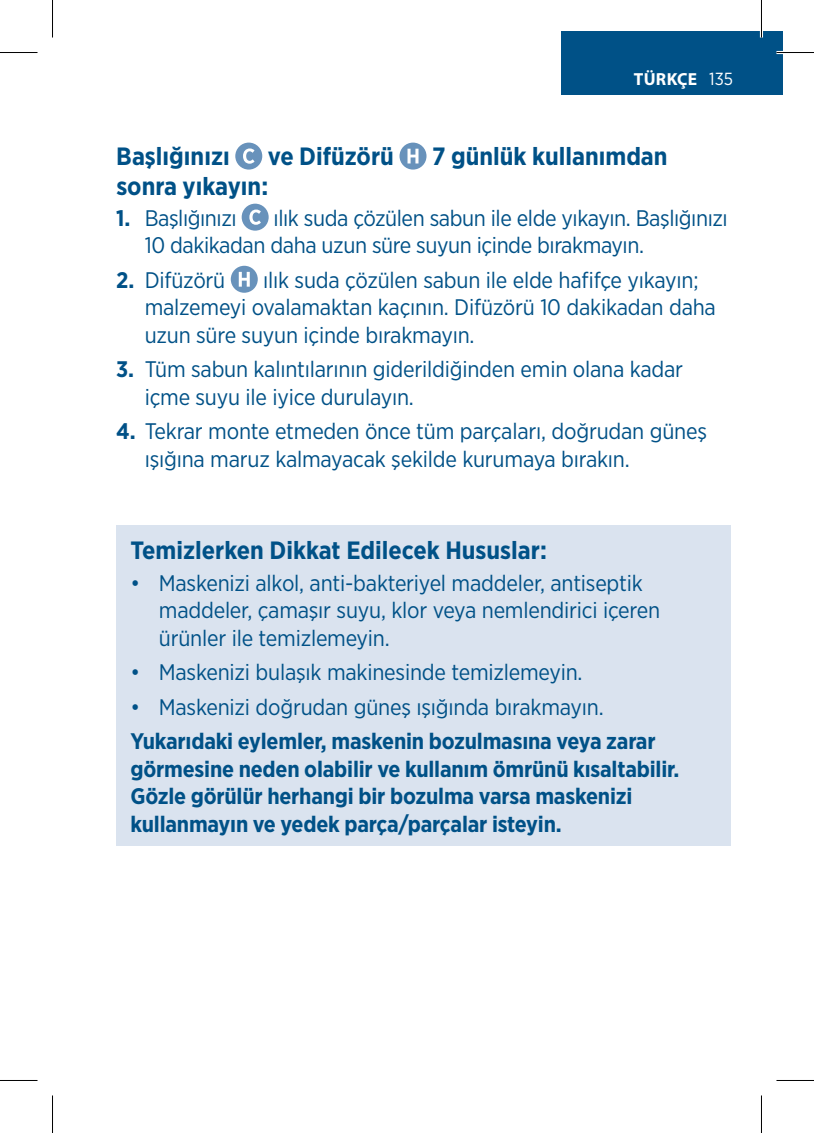
<style>
.page{position:relative;width:814px;height:1133px;background:#fff}
.page>*{position:absolute;margin:0;border:0;box-sizing:border-box;transform-origin:0 0}
.t1{font:700 25px "Gotham Narrow";color:#005187}
.t2{font:22.5px/27.5px "Gotham Narrow";letter-spacing:-.01em;color:#005187}
.t3{font:700 22.5px/27.5px "Gotham Narrow";letter-spacing:-.01em;color:#005187}
.t4{font:700 17.5px "Myriad Pro";letter-spacing:.02em;color:#fff}
.s1{font-family:"Gotham Narrow";font-weight:400}
.s2{font-weight:700}
</style>
<div class="page">
<div style="left:561px;top:31px;width:221px;height:64px;background:#005187"></div>
<div style="left:235px;top:143px;width:27px;height:27px;background:#6892bb;border-radius:50%"></div>
<svg style="left:243px;top:148px;width:11px;height:16px"></svg>
<div style="left:399px;top:143px;width:27px;height:27px;background:#6892bb;border-radius:50%"></div>
<svg style="left:407px;top:149px;width:11px;height:14px"></svg>
<div style="left:242px;top:204px;width:27px;height:27px;background:#6892bb;border-radius:50%"></div>
<svg style="left:249px;top:209px;width:12px;height:16px"></svg>
<div style="left:231px;top:266px;width:27px;height:27px;background:#6892bb;border-radius:50%"></div>
<svg style="left:239px;top:272px;width:11px;height:15px"></svg>
<div style="left:116px;top:525px;width:614px;height:321px;background:#dae3ef"></div>
<hr style="left:776px;top:51px;width:38px;height:3px;background:#fff">
<hr style="left:760px;top:0;width:3px;height:38px;background:#fff">
<hr style="left:0;top:52px;width:38px;height:1px;background:#000">
<hr style="left:776px;top:52px;width:38px;height:1px;background:#000">
<hr style="left:0;top:1080px;width:38px;height:1px;background:#000">
<hr style="left:776px;top:1080px;width:38px;height:1px;background:#000">
<hr style="left:52px;top:0;width:1px;height:38px;background:#000">
<hr style="left:52px;top:1095px;width:1px;height:38px;background:#000">
<hr style="left:761px;top:0;width:1px;height:38px;background:#000">
<hr style="left:761px;top:1095px;width:1px;height:38px;background:#000">
<p class="t4" style="left:633px;top:67px;width:101px">TÜRKÇE <span class="s1">135</span></p>
<p class="t1" style="left:116px;top:140px;width:115px">Başlığınızı</p>
<p class="t1" style="left:268px;top:140px;width:127px">ve Difüzörü</p>
<p class="t1" style="left:432px;top:140px;width:237px">7 günlük kullanımdan</p>
<p class="t1" style="left:116px;top:170px;width:153px">sonra yıkayın:</p>
<p class="t2" style="left:116px;top:203px;width:122px"><span class="s2">1.</span> Başlığınızı</p>
<p class="t2" style="left:145px;top:203px;width:584px;text-indent:129px">ılık suda çözülen sabun ile elde yıkayın. Başlığınızı<br>10 dakikadan daha uzun süre suyun içinde bırakmayın.</p>
<p class="t2" style="left:116px;top:266px;width:111px"><span class="s2">2.</span> Difüzörü</p>
<p class="t2" style="left:145px;top:266px;width:573px;text-indent:118px">ılık suda çözülen sabun ile elde hafifçe yıkayın; malzemeyi ovalamaktan kaçının. Difüzörü 10 dakikadan daha uzun süre suyun içinde bırakmayın.</p>
<p class="t2" style="left:145px;top:355px;width:540px;text-indent:-28px"><span class="s2">3.</span> Tüm sabun kalıntılarının giderildiğinden emin olana kadar içme suyu ile iyice durulayın.</p>
<p class="t2" style="left:145px;top:417px;width:564px;text-indent:-28px"><span class="s2">4.</span> Tekrar monte etmeden önce tüm parçaları, doğrudan güneş ışığına maruz kalmayacak şekilde kurumaya bırakın.</p>
<p class="t1" style="left:130px;top:534px;width:418px">Temizlerken Dikkat Edilecek Hususlar:</p>
<p class="t2" style="left:159px;top:568px;width:503px;text-indent:-28px">• Maskenizi alkol, anti-bakteriyel maddeler, antiseptik maddeler, çamaşır suyu, klor veya nemlendirici içeren ürünler ile temizlemeyin.</p>
<p class="t2" style="left:130px;top:658px;width:453px">• Maskenizi bulaşık makinesinde temizlemeyin.</p>
<p class="t2" style="left:130px;top:692px;width:475px">• Maskenizi doğrudan güneş ışığında bırakmayın.</p>
<p class="t3" style="left:130px;top:727px;width:550px">Yukarıdaki eylemler, maskenin bozulmasına veya zarar görmesine neden olabilir ve kullanım ömrünü kısaltabilir.<br>Gözle görülür herhangi bir bozulma varsa maskenizi kullanmayın ve yedek parça/parçalar isteyin.</p>
</div>
